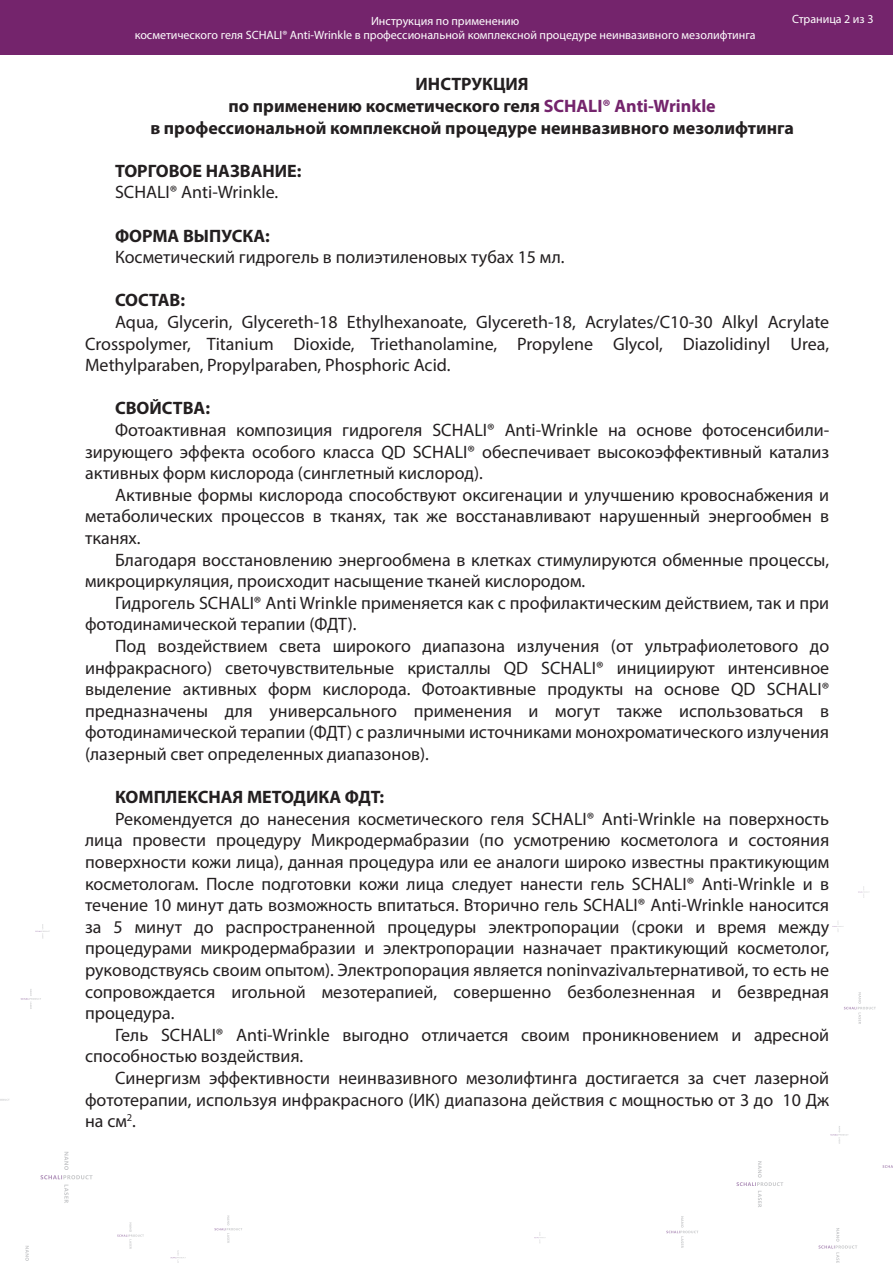
<style>
.page{position:relative;width:893px;height:1263px;background:#fff}
.page>*{position:absolute;margin:0;border:0;box-sizing:border-box;transform-origin:0 0}
.t1{font:18px/21.6px "Myriad Pro";color:#231f20;text-align:justify}
.t2{font:700 18px/21.6px "Myriad Pro";color:#231f20;text-align:center}
.t3{font:12px "Myriad Pro";color:#fff}
.s1{color:#74246c}
</style>
<div class="page">
<svg style="left:41px;top:1152px;width:52px;height:51px"></svg>
<svg style="left:0;top:1099px;width:10px;height:2px"></svg>
<svg style="left:117px;top:1222px;width:27px;height:27px"></svg>
<svg style="left:171px;top:1250px;width:15px;height:13px"></svg>
<svg style="left:214px;top:1215px;width:28px;height:28px"></svg>
<svg style="left:25px;top:1246px;width:4px;height:15px"></svg>
<svg style="left:21px;top:989px;width:20px;height:20px"></svg>
<svg style="left:35px;top:924px;width:15px;height:15px"></svg>
<svg style="left:666px;top:1216px;width:32px;height:32px"></svg>
<svg style="left:736px;top:1161px;width:47px;height:46px"></svg>
<svg style="left:818px;top:1228px;width:39px;height:35px"></svg>
<svg style="left:882px;top:1165px;width:11px;height:3px"></svg>
<svg style="left:830px;top:1126px;width:18px;height:18px"></svg>
<svg style="left:534px;top:1232px;width:12px;height:11px"></svg>
<svg style="left:844px;top:992px;width:32px;height:32px"></svg>
<svg style="left:832px;top:921px;width:12px;height:11px"></svg>
<svg style="left:858px;top:886px;width:11px;height:12px"></svg>
<div style="left:0;top:0;width:893px;height:54px;background:#74246c"></div>
<p class="t3" style="left:371px;top:14px;width:150px">Инструкция по применению</p>
<p class="t3" style="left:792px;top:11px;width:83px">Страница 2 из 3</p>
<p class="t3" style="left:135px;top:28px;width:622px">косметического геля SCHALI® Anti-Wrinkle в профессиональной комплексной процедуре неинвазивного мезолифтинга</p>
<p class="t2" style="left:150px;top:73px;width:645px">ИНСТРУКЦИЯ<br>по применению косметического геля <span class="s1">SCHALI® Anti-Wrinkle<br></span>в профессиональной комплексной процедуре неинвазивного мезолифтинга</p>
<p class="t2" style="left:115px;top:159px;width:188px">ТОРГОВОЕ НАЗВАНИЕ:</p>
<p class="t1" style="left:115px;top:181px;width:165px">SCHALI® Anti-Wrinkle.</p>
<p class="t2" style="left:115px;top:224px;width:156px">ФОРМА ВЫПУСКА:</p>
<p class="t1" style="left:115px;top:246px;width:451px">Косметический гидрогель в полиэтиленовых тубах 15 мл.</p>
<p class="t2" style="left:115px;top:289px;width:72px">СОСТАВ:</p>
<p class="t1" style="left:85px;top:311px;width:746px;text-indent:30px">Aqua, Glycerin, Glycereth-18 Ethylhexanoate, Glycereth-18, Acrylates/C10-30 Alkyl Acrylate Crosspolymer, Titanium Dioxide, Triethanolamine, Propylene Glycol, Diazolidinyl Urea, Methylparaben, Propylparaben, Phosphoric Acid.</p>
<p class="t2" style="left:115px;top:397px;width:97px">СВОЙСТВА:</p>
<p class="t1" style="left:85px;top:419px;width:746px;text-indent:30px">Фотоактивная композиция гидрогеля SCHALI® Anti-Wrinkle на основе фотосенсибили&shy;зирующего эффекта особого класса QD SCHALI® обеспечивает высокоэффективный катализ активных форм кислорода (синглетный кислород).</p>
<p class="t1" style="left:85px;top:484px;width:746px;text-indent:30px">Активные формы кислорода способствуют оксигенации и улучшению кровоснабжения и метаболических процессов в тканях, так же восстанавливают нарушенный энергообмен в тканях.</p>
<p class="t1" style="left:85px;top:548px;width:746px;text-indent:30px">Благодаря восстановлению энергообмена в клетках стимулируются обменные процессы, микроциркуляция, происходит насыщение тканей кислородом.</p>
<p class="t1" style="left:85px;top:592px;width:746px;text-indent:30px">Гидрогель SCHALI® Anti Wrinkle применяется как с профилактическим действием, так и при фотодинамической терапии (ФДТ).</p>
<p class="t1" style="left:85px;top:635px;width:746px;text-indent:30px">Под воздействием света широкого диапазона излучения (от ультрафиолетового до инфракрасного) светочувствительные кристаллы QD SCHALI® инициируют интенсивное выделение активных форм кислорода. Фотоактивные продукты на основе QD SCHALI® предназначены для универсального применения и могут также использоваться в фотодинамической терапии (ФДТ) с различными источниками монохроматического излучения (лазерный свет определенных диапазонов).</p>
<p class="t2" style="left:115px;top:786px;width:271px">КОМПЛЕКСНАЯ МЕТОДИКА ФДТ:</p>
<p class="t1" style="left:85px;top:808px;width:746px;text-indent:30px">Рекомендуется до нанесения косметического геля SCHALI® Anti-Wrinkle на поверхность лица провести процедуру Микродермабразии (по усмотрению косметолога и состояния поверхности кожи лица), данная процедура или ее аналоги широко известны практикующим косметологам. После подготовки кожи лица следует нанести гель SCHALI® Anti-Wrinkle и в течение 10 минут дать возможность впитаться. Вторично гель SCHALI® Anti-Wrinkle наносится за 5 минут до распространенной процедуры электропорации (сроки и время между процедурами микродермабразии и электропорации назначает практикующий косметолог, руководствуясь своим опытом). Электропорация является noninvazivальтернативой, то есть не сопровождается игольной мезотерапией, совершенно безболезненная и безвредная процедура.</p>
<p class="t1" style="left:85px;top:1024px;width:746px;text-indent:30px">Гель SCHALI® Anti-Wrinkle выгодно отличается своим проникновением и адресной способностью воздействия.</p>
<p class="t1" style="left:85px;top:1067px;width:746px;text-indent:30px">Синергизм эффективности неинвазивного мезолифтинга достигается за счет лазерной фототерапии, используя инфракрасного (ИК) диапазона действия с мощностью от 3 до 10 Дж на см<sup>2</sup>.</p>
</div>
